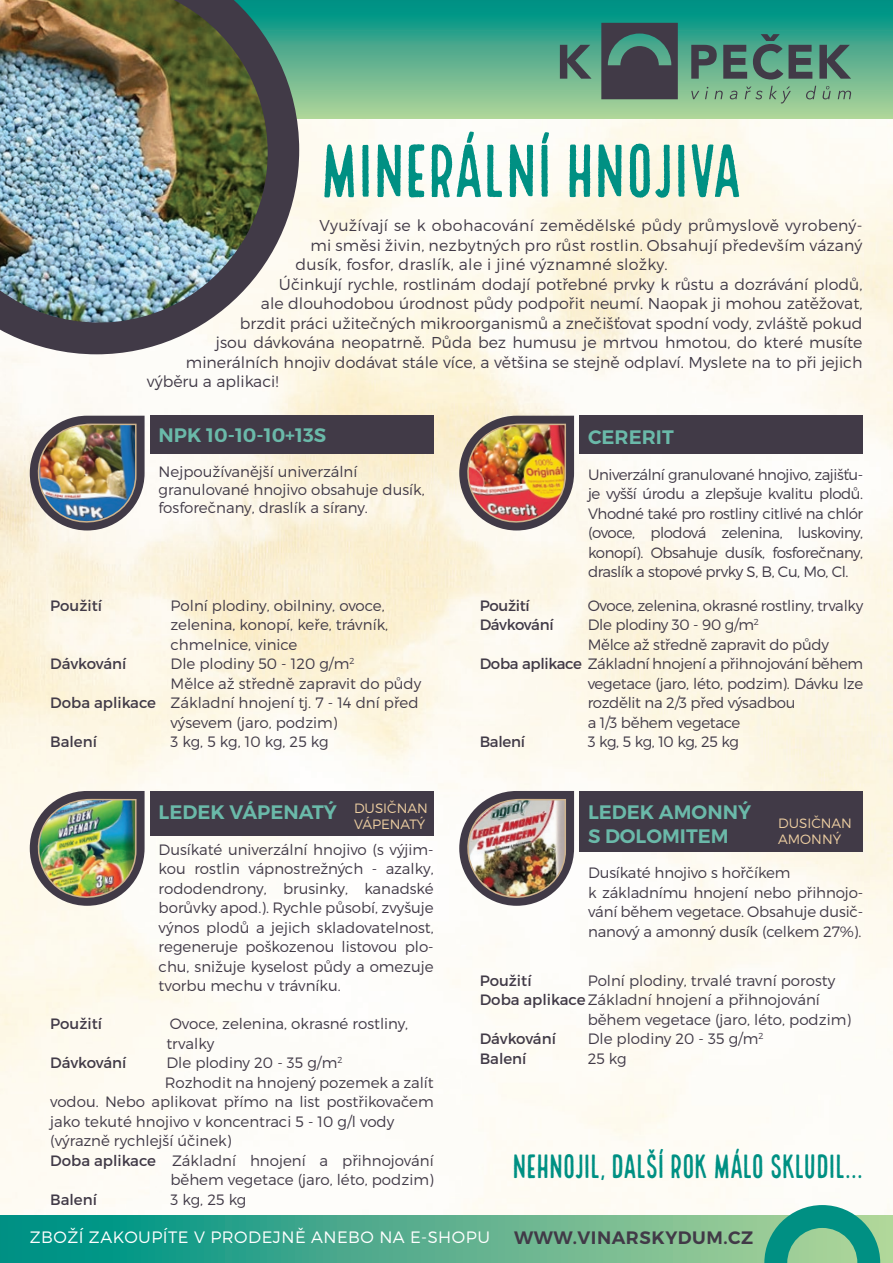
<style>
.page{position:relative;width:893px;height:1263px;background:#fff}
.page>*{position:absolute;margin:0;border:0;box-sizing:border-box;transform-origin:0 0}
.t1{font:73.5px "Local Brewery Four";letter-spacing:-.045em;color:#009083}
.t2{font:33px "Local Brewery Four";letter-spacing:-.055em;color:#009083}
.t3{font:600 19.5px/23.4px "Montserrat";color:#6ab9a9}
.t4{font:600 18px "Montserrat";letter-spacing:.03em;color:#413a47}
.t5{font:300 16.5px "Montserrat";letter-spacing:.03em;color:#fff}
.t6{font:300 15.75px "Montserrat";color:#413a47}
.t7{font:300 15.75px "Montserrat";letter-spacing:.02em;color:#413a47}
.t8{font:300 15px/19.5px "Montserrat";color:#413a47}
.t9{font:300 15px "Montserrat";letter-spacing:-.02em;color:#413a47}
.t10{font:15px "Montserrat";color:#413a47}
.t11{font:300 15px "Montserrat";letter-spacing:-.025em;color:#413a47}
.t12{font:300 15px "Montserrat";letter-spacing:-.045em;color:#413a47}
.t13{font:15px "Montserrat";letter-spacing:-.03em;color:#413a47}
.t14{font:15px "Montserrat";letter-spacing:-.02em;color:#413a47}
.t15{font:300 13.5px/16.2px "Montserrat";color:#edcea1}
.s1{font-weight:400}
</style>
<div class="page">
<img style="left:0;top:119px;width:893px;height:1096px">
<svg style="left:0;top:1215px;width:893px;height:48px;background:#4bac8d"></svg>
<div style="left:206px;top:0;width:687px;height:119px;background:linear-gradient(to bottom,#008d84,#b8d59a)"></div>
<svg style="left:0;top:0;width:299px;height:354px"></svg>
<img style="left:0;top:0;width:268px;height:323px">
<div style="left:150px;top:416px;width:284px;height:38px;background:#413a47"></div>
<div style="left:30px;top:416px;width:115px;height:114px;background:#413a47;border-radius:57px"></div>
<img style="left:24px;top:423px;width:113px;height:115px">
<div style="left:580px;top:416px;width:283px;height:38px;background:#413a47"></div>
<div style="left:459px;top:416px;width:115px;height:114px;background:#413a47;border-radius:57px"></div>
<img style="left:453px;top:423px;width:114px;height:115px">
<div style="left:150px;top:791px;width:284px;height:45px;background:#413a47"></div>
<div style="left:30px;top:791px;width:115px;height:115px;background:#413a47;border-radius:57px"></div>
<img style="left:24px;top:798px;width:113px;height:115px">
<div style="left:580px;top:791px;width:283px;height:60px;background:#413a47"></div>
<div style="left:459px;top:791px;width:115px;height:115px;background:#413a47;border-radius:57px"></div>
<img style="left:453px;top:798px;width:114px;height:115px">
<svg style="left:764px;top:1205px;width:116px;height:58px;background:#5cb597"></svg>
<svg style="left:560px;top:45px;width:31px;height:34px"></svg>
<svg style="left:691px;top:45px;width:26px;height:34px"></svg>
<svg style="left:723px;top:45px;width:24px;height:34px"></svg>
<svg style="left:753px;top:34px;width:59px;height:46px;background:#4c7c70"></svg>
<svg style="left:819px;top:45px;width:32px;height:34px"></svg>
<svg style="left:601px;top:23px;width:77px;height:76px;background:#434d53"></svg>
<svg style="left:691px;top:91px;width:8px;height:8px"></svg>
<svg style="left:705px;top:87px;width:3px;height:12px"></svg>
<svg style="left:715px;top:91px;width:8px;height:8px"></svg>
<svg style="left:730px;top:91px;width:7px;height:8px"></svg>
<svg style="left:745px;top:87px;width:18px;height:12px"></svg>
<svg style="left:769px;top:86px;width:22px;height:17px"></svg>
<svg style="left:806px;top:86px;width:10px;height:13px"></svg>
<svg style="left:823px;top:86px;width:8px;height:13px"></svg>
<svg style="left:838px;top:91px;width:13px;height:8px"></svg>
<h1 class="t1" style="left:319px;top:131px;width:426px">MINERÁLNÍ HNOJIVA</h1>
<p class="t7" style="left:319px;top:216px;width:545px">Využívají se k obohacování zemědělské půdy průmyslově vyrobený-</p>
<p class="t7" style="left:310px;top:236px;width:553px">mi směsi živin, nezbytných pro růst rostlin. Obsahují především vázaný</p>
<p class="t7" style="left:295px;top:255px;width:374px">dusík, fosfor, draslík, ale i jiné významné složky.</p>
<p class="t6" style="left:279px;top:275px;width:585px">Účinkují rychle, rostlinám dodají potřebné prvky k růstu a dozrávání plodů,</p>
<p class="t6" style="left:261px;top:294px;width:603px">ale dlouhodobou úrodnost půdy podpořit neumí. Naopak ji mohou zatěžovat,</p>
<p class="t6" style="left:240px;top:314px;width:624px">brzdit práci užitečných mikroorganismů a znečišťovat spodní vody, zvláště pokud</p>
<p class="t6" style="left:216px;top:333px;width:648px">jsou dávkována neopatrně. Půda bez humusu je mrtvou hmotou, do které musíte</p>
<p class="t6" style="left:186px;top:353px;width:678px">minerálních hnojiv dodávat stále více, a většina se stejně odplaví. Myslete na to při jejich</p>
<p class="t6" style="left:147px;top:372px;width:133px">výběru a aplikaci!</p>
<h3 class="t3" style="left:159px;top:424px;width:169px">NPK 10-10-10+13S</h3>
<p class="t8" style="left:159px;top:462px;width:268px;line-height:18px">Nejpoužívanější univerzální granulované hnojivo obsahuje dusík, fosforečnany, draslík a sírany.</p>
<p class="t10" style="left:50px;top:596px;width:53px">Použití</p>
<p class="t8" style="left:171px;top:595px;width:219px">Polní plodiny, obilniny, ovoce, zelenina, konopí, keře, trávník, chmelnice, vinice</p>
<p class="t10" style="left:50px;top:655px;width:78px">Dávkování</p>
<p class="t8" style="left:171px;top:654px;width:185px">Dle plodiny 50 - 120 g/m<sup>2</sup></p>
<p class="t8" style="left:171px;top:673px;width:252px">Mělce až středně zapravit do půdy</p>
<p class="t8" style="left:50px;top:693px;width:370px"><span class="s1">Doba aplikace</span> Základní hnojení tj. 7 - 14 dní před</p>
<p class="t8" style="left:171px;top:712px;width:169px">výsevem (jaro, podzim)</p>
<p class="t10" style="left:50px;top:733px;width:48px">Balení</p>
<p class="t11" style="left:171px;top:733px;width:160px">3 kg, 5 kg, 10 kg, 25 kg</p>
<h3 class="t3" style="left:588px;top:425px;width:87px">CERERIT</h3>
<p class="t8" style="left:588px;top:464px;width:277px;text-align:justify">Univerzální granulované hnojivo, zajišťu&shy;je vyšší úrodu a zlepšuje kvalitu plodů.<br>Vhodné také pro rostliny citlivé na chlór (ovoce, plodová zelenina, luskoviny, konopí). Obsahuje dusík, fosforečnany, draslík a stopové prvky S, B, Cu, Mo, Cl.</p>
<p class="t14" style="left:480px;top:596px;width:52px">Použití</p>
<p class="t9" style="left:588px;top:596px;width:277px">Ovoce, zelenina, okrasné rostliny, trvalky</p>
<p class="t13" style="left:480px;top:616px;width:75px">Dávkování</p>
<p class="t9" style="left:588px;top:616px;width:173px">Dle plodiny 30 - 90 g/m<sup>2</sup></p>
<p class="t9" style="left:588px;top:635px;width:243px">Mělce až středně zapravit do půdy</p>
<p class="t9" style="left:480px;top:655px;width:385px"><span class="s1">Doba aplikace</span> Základní hnojení a přihnojování během</p>
<p class="t9" style="left:588px;top:674px;width:277px">vegetace (jaro, léto, podzim). Dávku lze</p>
<p class="t9" style="left:588px;top:694px;width:209px">rozdělit na 2/3 před výsadbou</p>
<p class="t9" style="left:588px;top:713px;width:154px">a 1/3 během vegetace</p>
<p class="t10" style="left:480px;top:733px;width:47px">Balení</p>
<p class="t12" style="left:588px;top:733px;width:153px">3 kg, 5 kg, 10 kg, 25 kg</p>
<p class="t15" style="left:354px;top:799px;width:75px">DUSIČNAN<br>VÁPENATÝ</p>
<h3 class="t3" style="left:588px;top:801px;width:164px">LEDEK AMONNÝ<br>S DOLOMITEM</h3>
<p class="t8" style="left:588px;top:863px;width:277px">Dusíkaté hnojivo s hořčíkem<br>k základnímu hnojení nebo přihnojo&shy;vá ní během vegetace. Obsahuje dusič- nanový a amonný dusík (celkem 27%).</p>
<h3 class="t3" style="left:159px;top:801px;width:180px">LEDEK VÁPENATÝ</h3>
<p class="t8" style="left:159px;top:839px;width:277px;text-align:justify">Dusíkaté univerzální hnojivo (s výjim&shy;kou rostlin vápnostrežných - azalky, rododendrony, brusinky, kanadské borůvky apod.). Rychle působí, zvyšuje výnos plodů a jejich skladovatelnost, regeneruje poškozenou listovou plo&shy;chu, snižuje kyselost půdy a omezuje tvorbu mechu v trávníku.</p>
<p class="t15" style="left:778px;top:815px;width:75px">DUSIČNAN<br>AMONNÝ</p>
<p class="t10" style="left:480px;top:971px;width:53px">Použití</p>
<p class="t8" style="left:588px;top:970px;width:249px">Polní plodiny, trvalé travní porosty</p>
<p class="t8" style="left:480px;top:990px;width:342px"><span class="s1">Doba aplikace</span>Základní hnojení a přihnojování</p>
<p class="t8" style="left:588px;top:1009px;width:265px">během vegetace (jaro, léto, podzim)</p>
<p class="t10" style="left:480px;top:1030px;width:78px">Dávkování</p>
<p class="t8" style="left:588px;top:1029px;width:178px">Dle plodiny 20 - 35 g/m<sup>2</sup></p>
<p class="t10" style="left:480px;top:1049px;width:48px">Balení</p>
<p class="t8" style="left:588px;top:1048px;width:41px">25 kg</p>
<p class="t10" style="left:50px;top:1015px;width:53px">Použití</p>
<p class="t8" style="left:166px;top:1014px;width:243px">Ovoce, zelenina, okrasné rostliny, trvalky</p>
<p class="t10" style="left:50px;top:1054px;width:78px">Dávkování</p>
<p class="t8" style="left:166px;top:1053px;width:178px">Dle plodiny 20 - 35 g/m<sup>2</sup></p>
<p class="t8" style="left:165px;top:1072px;width:270px">Rozhodit na hnojený pozemek a zalít</p>
<p class="t8" style="left:50px;top:1092px;width:385px">vodou. Nebo aplikovat přímo na list postřikovačem</p>
<p class="t8" style="left:50px;top:1111px;width:346px">jako tekuté hnojivo v koncentraci 5 - 10 g/l vody</p>
<p class="t8" style="left:50px;top:1131px;width:183px">(výrazně rychlejší účinek)</p>
<p class="t8" style="left:50px;top:1150px;width:385px"><span class="s1">Doba aplikace</span> Základní hnojení a přihnojování</p>
<p class="t8" style="left:170px;top:1170px;width:265px">během vegetace (jaro, léto, podzim)</p>
<p class="t10" style="left:50px;top:1190px;width:48px">Balení</p>
<p class="t8" style="left:171px;top:1189px;width:77px">3 kg, 25 kg</p>
<h2 class="t2" style="left:512px;top:1148px;width:353px">NEHNOJIL, DALŠÍ ROK MÁLO SKLUDIL...</h2>
<p class="t5" style="left:30px;top:1227px;width:462px">ZBOŽÍ ZAKOUPÍTE V PRODEJNĚ ANEBO NA E-SHOPU</p>
<p class="t4" style="left:514px;top:1227px;width:241px">WWW.VINARSKYDUM.CZ</p>
</div>
